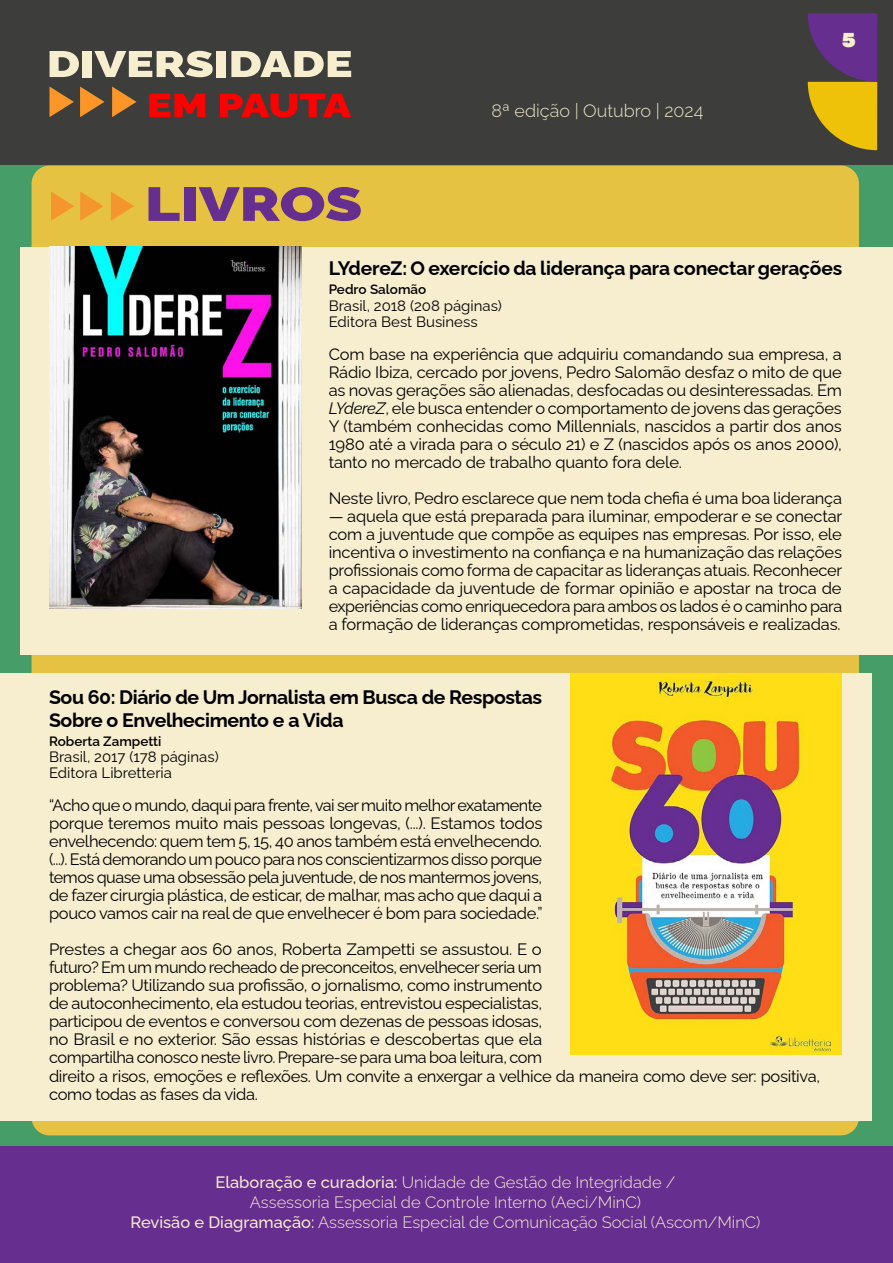
<style>
.page{position:relative;width:893px;height:1263px;background:#fff}
.page>*{position:absolute;margin:0;border:0;box-sizing:border-box;transform-origin:0 0}
.t1{font:800 21px "Noir Pro";color:#f7edcf}
.t2{font:700 19.5px/22.2px "Raleway";letter-spacing:-.02em;color:#000}
.t3{font:300 18px "Raleway";color:#efe7c8}
.t4{font:16.5px/18px "Raleway";letter-spacing:-.02em;color:#000;text-align:justify}
.t5{font:300 16.5px/19.8px "Raleway";color:#f7edcf;text-align:center}
.t6{font:15px/16.2px "Raleway";color:#000}
.t7{font:600 13.5px "Raleway";color:#000}
.s1{font-style:italic}
.s2{font-weight:500}
</style>
<div class="page">
<div style="left:0;top:0;width:893px;height:168px;background:#3d3d3b"></div>
<svg style="left:808px;top:13px;width:69px;height:137px"></svg>
<svg style="left:50px;top:51px;width:29px;height:26px"></svg>
<div style="left:83px;top:51px;width:9px;height:26px;background:#f7edcf"></div>
<svg style="left:94px;top:51px;width:119px;height:26px"></svg>
<div style="left:217px;top:51px;width:9px;height:26px;background:#f7edcf"></div>
<svg style="left:231px;top:51px;width:120px;height:26px"></svg>
<svg style="left:112px;top:87px;width:24px;height:30px"></svg>
<svg style="left:80px;top:87px;width:24px;height:30px"></svg>
<svg style="left:50px;top:87px;width:24px;height:30px"></svg>
<svg style="left:149px;top:94px;width:56px;height:23px"></svg>
<svg style="left:220px;top:94px;width:131px;height:23px"></svg>
<div style="left:0;top:166px;width:893px;height:1097px;background:#479d67"></div>
<div style="left:32px;top:166px;width:827px;height:969px;background:#e6c243;border-radius:18px"></div>
<div style="left:0;top:673px;width:872px;height:447px;background:#f7edcf"></div>
<svg style="left:111px;top:192px;width:23px;height:29px"></svg>
<svg style="left:80px;top:192px;width:23px;height:29px"></svg>
<svg style="left:51px;top:192px;width:23px;height:29px"></svg>
<svg style="left:149px;top:187px;width:31px;height:34px"></svg>
<div style="left:184px;top:187px;width:11px;height:34px;background:#662e8f"></div>
<svg style="left:199px;top:187px;width:162px;height:34px"></svg>
<div style="left:20px;top:247px;width:873px;height:408px;background:#f7edcf"></div>
<img style="left:50px;top:247px;width:251px;height:361px">
<img style="left:571px;top:673px;width:271px;height:381px">
<div style="left:0;top:1147px;width:893px;height:116px;background:#662e8f"></div>
<p class="t3" style="left:492px;top:96px;width:213px">8ª edição | Outubro | 2024</p>
<p class="t1" style="left:842px;top:22px;width:16px">5</p>
<p class="t2" style="left:329px;top:255px;width:515px">LYdereZ: O exercício da liderança para conectar gerações</p>
<p class="t7" style="left:329px;top:279px;width:99px">Pedro Salomão</p>
<p class="t6" style="left:329px;top:296px;width:175px">Brasil, 2018 (208 páginas)<br>Editora Best Business</p>
<p class="t4" style="left:329px;top:343px;width:515px">Com base na experiência que adquiriu comandando sua empresa, a Rádio Ibiza, cercado por jovens, Pedro Salomão desfaz o mito de que as novas gerações são alienadas, desfocadas ou desinteressadas. Em <span class="s1">LYdereZ</span>, ele busca entender o comportamento de jovens das gerações Y (também conhecidas como Millennials, nascidos a partir dos anos 1980 até a virada para o século 21) e Z (nascidos após os anos 2000), tanto no mercado de trabalho quanto fora dele.</p>
<p class="t4" style="left:329px;top:487px;width:515px">Neste livro, Pedro esclarece que nem toda chefia é uma boa liderança</p>
<p class="t4" style="left:329px;top:505px;width:515px">— aquela que está preparada para iluminar, empoderar e se conectar com a juventude que compõe as equipes nas empresas. Por isso, ele incentiva o investimento na confiança e na humanização das relações profissionais como forma de capacitar as lideranças atuais. Reconhecer a capacidade da juventude de formar opinião e apostar na troca de experiências como enriquecedora para ambos os lados é o caminho para a formação de lideranças comprometidas, responsáveis e realizadas.</p>
<p class="t2" style="left:49px;top:684px;width:495px">Sou 60: Diário de Um Jornalista em Busca de Respostas<br>Sobre o Envelhecimento e a Vida</p>
<p class="t7" style="left:49px;top:730px;width:114px">Roberta Zampetti</p>
<p class="t6" style="left:49px;top:747px;width:171px">Brasil, 2017 (178 páginas)<br>Editora Libretteria</p>
<p class="t4" style="left:49px;top:795px;width:495px">“Acho que o mundo, daqui para frente, vai ser muito melhor exatamente porque teremos muito mais pessoas longevas, (...). Estamos todos envelhecendo: quem tem 5, 15, 40 anos também está envelhecendo. (...). Está demorando um pouco para nos conscientizarmos disso porque temos quase uma obsessão pela juventude, de nos mantermos jovens, de fazer cirurgia plástica, de esticar, de malhar, mas acho que daqui a pouco vamos cair na real de que envelhecer é bom para sociedade.”</p>
<p class="t4" style="left:49px;top:939px;width:495px">Prestes a chegar aos 60 anos, Roberta Zampetti se assustou. E o futuro? Em um mundo recheado de preconceitos, envelhecer seria um problema? Utilizando sua profissão, o jornalismo, como instrumento de autoconhecimento, ela estudou teorias, entrevistou especialistas, participou de eventos e conversou com dezenas de pessoas idosas, no Brasil e no exterior. São essas histórias e descobertas que ela compartilha conosco neste livro. Prepare-se para uma boa leitura, com</p>
<p class="t4" style="left:49px;top:1065px;width:773px">direito a risos, emoções e reflexões. Um convite a enxergar a velhice da maneira como deve ser: positiva, como todas as fases da vida.</p>
<p class="t5" style="left:130px;top:1171px;width:631px"><span class="s2">Elaboração e curadoria:</span> Unidade de Gestão de Integridade /<br>Assessoria Especial de Controle Interno (Aeci/MinC)<br><span class="s2">Revisão e Diagramação:</span> Assessoria Especial de Comunicação Social (Ascom/MinC)</p>
</div>
